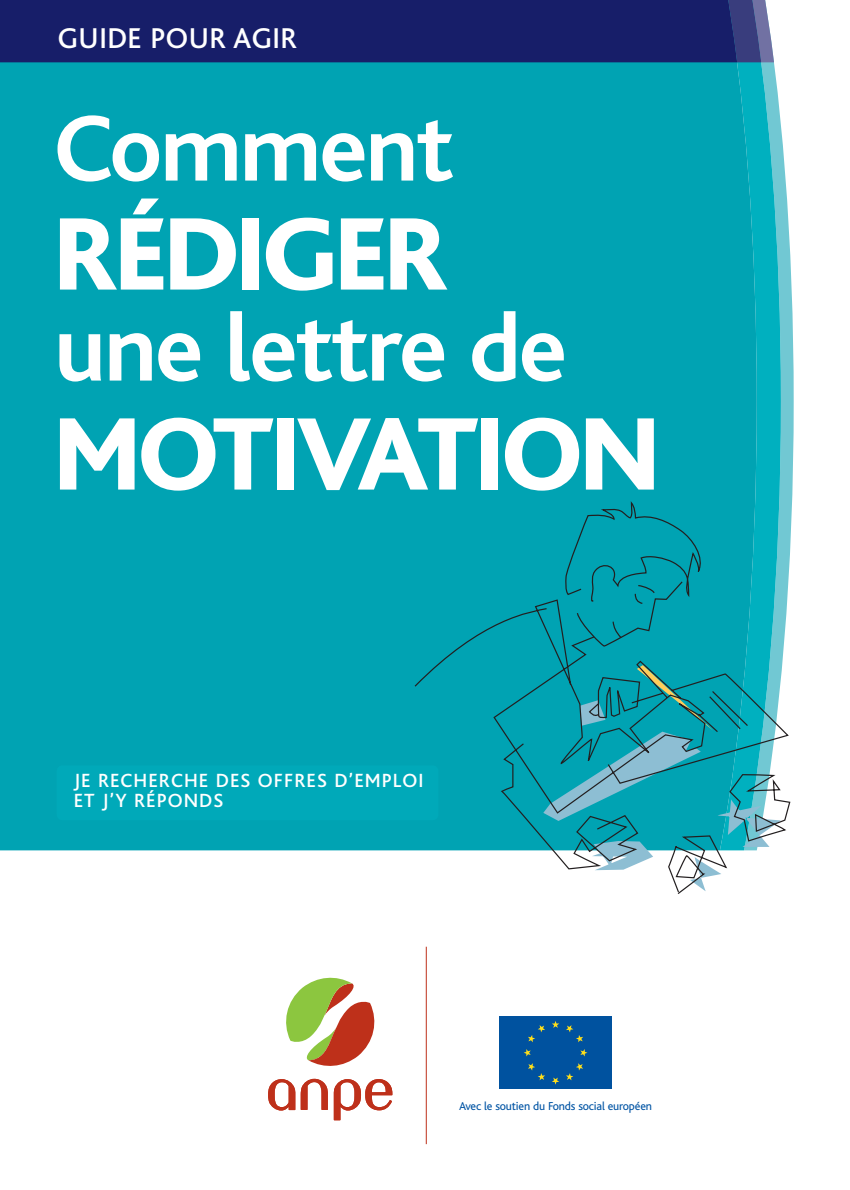
<style>
.page{position:relative;width:850px;height:1190px;background:#fff}
.page>*{position:absolute;margin:0;border:0;box-sizing:border-box;transform-origin:0 0}
.t1{font:800 108px "Bliss";letter-spacing:-.025em;color:#fff}
.t2{font:700 98px "Bliss";letter-spacing:-.02em;color:#fff}
.t3{font:500 30px "Bliss";letter-spacing:.015em;color:#fff}
.t4{font:500 20px/20px "Bliss";letter-spacing:.055em;color:#fff}
.t5{font:12px "Bliss";letter-spacing:-.015em;color:#0054a4}
</style>
<div class="page">
<svg style="left:781px;top:127px;width:13px;height:676px;fill:#71c8d3"></svg>
<svg style="left:757px;top:62px;width:24px;height:439px;background:#19b5c3"></svg>
<div style="left:0;top:62px;width:757px;height:788px;background:#00a3b3"></div>
<svg style="left:737px;top:0;width:37px;height:62px;background:#626599"></svg>
<div style="left:0;top:0;width:737px;height:62px;background:#171e69"></div>
<svg style="left:415px;top:501px;width:375px;height:393px;background:#20acba"></svg>
<svg style="left:543px;top:584px;width:240px;height:307px;background:#35adba"></svg>
<svg style="left:268px;top:1079px;width:124px;height:41px"></svg>
<svg style="left:286px;top:977px;width:89px;height:89px"></svg>
<hr style="left:426px;top:947px;width:1px;height:197px;background:#be301a">
<div style="left:499px;top:1017px;width:113px;height:72px;background:#00529f"></div>
<svg style="left:552px;top:1021px;width:7px;height:7px"></svg>
<svg style="left:528px;top:1025px;width:17px;height:17px"></svg>
<svg style="left:524px;top:1049px;width:7px;height:7px"></svg>
<svg style="left:528px;top:1063px;width:17px;height:17px"></svg>
<svg style="left:552px;top:1078px;width:7px;height:7px"></svg>
<svg style="left:566px;top:1063px;width:17px;height:17px"></svg>
<svg style="left:580px;top:1049px;width:7px;height:7px"></svg>
<svg style="left:566px;top:1025px;width:17px;height:17px"></svg>
<div style="left:57px;top:765px;width:381px;height:55px;background:#00a9b9;border-radius:6px"></div>
<h3 class="t3" style="left:58px;top:22px;width:241px">GUIDE POUR AGIR</h3>
<h2 class="t2" style="left:54px;top:97px;width:401px">Comment</h2>
<h1 class="t1" style="left:54px;top:198px;width:395px">RÉDIGER</h1>
<h2 class="t2" style="left:54px;top:297px;width:515px">une lettre de</h2>
<h1 class="t1" style="left:54px;top:398px;width:607px">MOTIVATION</h1>
<p class="t4" style="left:74px;top:771px;width:351px">JE RECHERCHE DES OFFRES D’EMPLOI<br>ET J’Y RÉPONDS</p>
<p class="t5" style="left:459px;top:1100px;width:194px">Avec le soutien du Fonds social européen</p>
</div>
